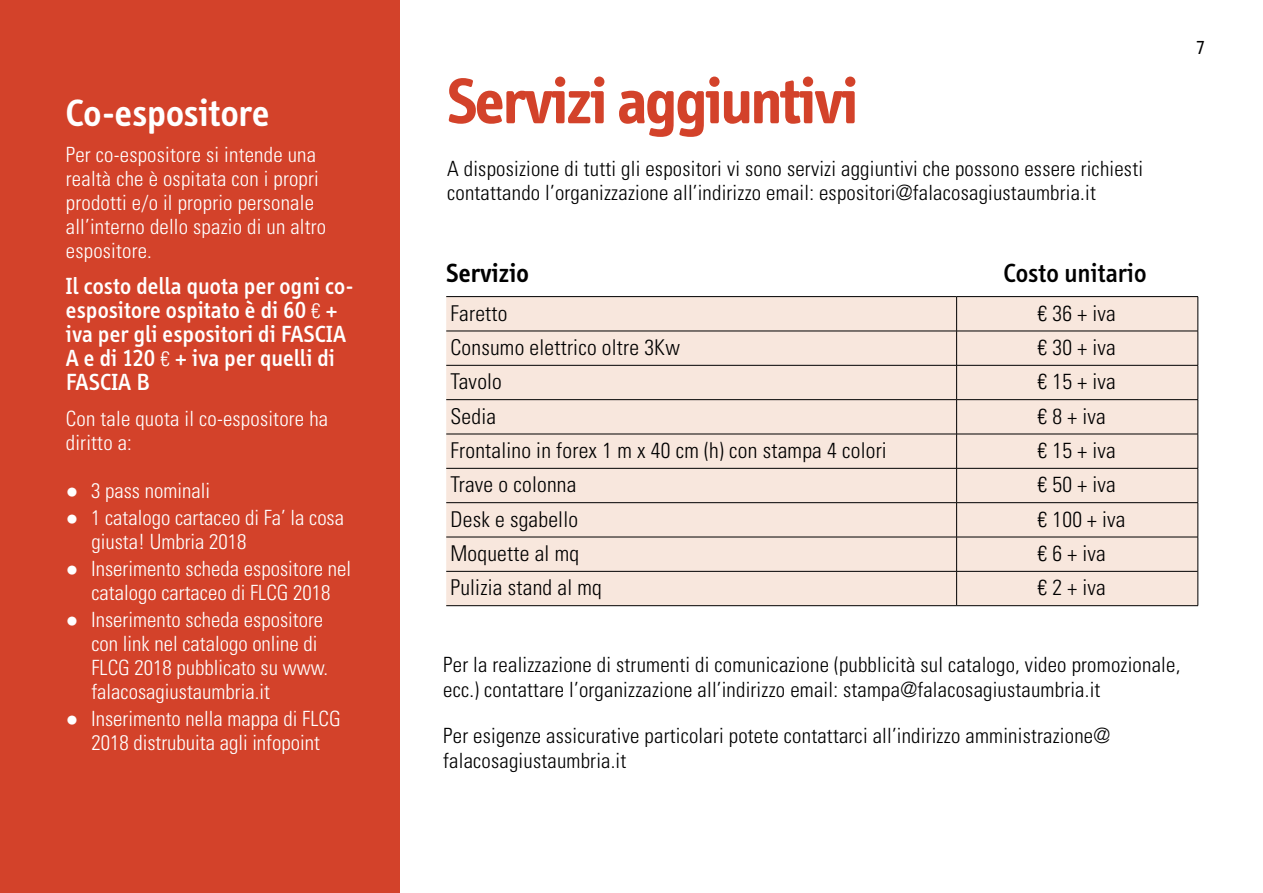
<style>
.page{position:relative;width:1263px;height:893px;background:#fff}
.page>*{position:absolute;margin:0;border:0;box-sizing:border-box;transform-origin:0 0}
.t1{font:700 66px "Info";letter-spacing:-.02em;color:#d3422a}
.t2{font:600 39px "Info";letter-spacing:.01em;color:#fff}
.t3{font:500 27px "Info";letter-spacing:.01em;color:#000}
.t4{font:600 27px "Info";letter-spacing:.01em;color:#000}
.t5{font:500 24px/24px "Info";letter-spacing:.01em;color:#fff}
.t6{font:300 condensed 21.75px "Univers LT Std";letter-spacing:.01em;color:#000}
.t7{font:300 condensed 21px/24px "Univers LT Std";color:#fff}
.t8{font:300 condensed 21px/25.2px "Univers LT Std";letter-spacing:.01em;color:#000}
.t9{font:19.5px "Info";color:#000}
.s1{font-family:"Univers LT Std";font-weight:300;font-stretch:condensed;font-size:21px}
.s2{font-family:"Andale Mono";font-weight:400;font-stretch:normal}
</style>
<div class="page">
<div style="left:0;top:0;width:400px;height:893px;background:#d3422a"></div>
<div style="left:446px;top:297px;width:751px;height:308px;background:#f8e7dd"></div>
<hr style="left:446px;top:296px;width:511px;height:1px;background:#000">
<hr style="left:957px;top:296px;width:241px;height:1px;background:#000">
<hr style="left:446px;top:571px;width:510px;height:1px;background:#000">
<hr style="left:446px;top:605px;width:510px;height:1px;background:#000">
<hr style="left:957px;top:571px;width:241px;height:1px;background:#000">
<hr style="left:956px;top:297px;width:1px;height:34px;background:#000">
<hr style="left:1197px;top:297px;width:1px;height:34px;background:#000">
<hr style="left:446px;top:331px;width:511px;height:1px;background:#000">
<hr style="left:957px;top:331px;width:241px;height:1px;background:#000">
<hr style="left:956px;top:331px;width:1px;height:34px;background:#000">
<hr style="left:1197px;top:331px;width:1px;height:34px;background:#000">
<hr style="left:446px;top:365px;width:511px;height:1px;background:#000">
<hr style="left:957px;top:365px;width:241px;height:1px;background:#000">
<hr style="left:956px;top:365px;width:1px;height:34px;background:#000">
<hr style="left:1197px;top:365px;width:1px;height:34px;background:#000">
<hr style="left:446px;top:399px;width:511px;height:1px;background:#000">
<hr style="left:957px;top:399px;width:241px;height:1px;background:#000">
<hr style="left:956px;top:400px;width:1px;height:34px;background:#000">
<hr style="left:1197px;top:400px;width:1px;height:34px;background:#000">
<hr style="left:446px;top:434px;width:511px;height:1px;background:#000">
<hr style="left:957px;top:434px;width:241px;height:1px;background:#000">
<hr style="left:956px;top:434px;width:1px;height:34px;background:#000">
<hr style="left:1197px;top:434px;width:1px;height:34px;background:#000">
<hr style="left:446px;top:468px;width:511px;height:1px;background:#000">
<hr style="left:957px;top:468px;width:241px;height:1px;background:#000">
<hr style="left:956px;top:468px;width:1px;height:34px;background:#000">
<hr style="left:1197px;top:468px;width:1px;height:34px;background:#000">
<hr style="left:446px;top:502px;width:511px;height:1px;background:#000">
<hr style="left:957px;top:502px;width:241px;height:1px;background:#000">
<hr style="left:956px;top:503px;width:1px;height:34px;background:#000">
<hr style="left:1197px;top:503px;width:1px;height:34px;background:#000">
<hr style="left:446px;top:537px;width:511px;height:1px;background:#000">
<hr style="left:957px;top:537px;width:241px;height:1px;background:#000">
<hr style="left:956px;top:537px;width:1px;height:34px;background:#000">
<hr style="left:1197px;top:537px;width:1px;height:34px;background:#000">
<hr style="left:956px;top:571px;width:1px;height:34px;background:#000">
<hr style="left:1197px;top:571px;width:1px;height:34px;background:#000">
<hr style="left:956px;top:605px;width:242px;height:1px;background:#000">
<h2 class="t2" style="left:66px;top:91px;width:205px">Co-espositore</h2>
<p class="t7" style="left:66px;top:143px;width:262px">Per co-espositore si intende una realtà che è ospitata con i propri prodotti e/o il proprio personale all’interno dello spazio di un altro espositore.</p>
<p class="t5" style="left:66px;top:274px;width:289px">Il costo della quota per ogni co&shy;espositore ospitato è di 60 <span class="s1">€</span> + iva per gli espositori di FASCIA<br>A e di 120 <span class="s1">€</span> + iva per quelli di<br>FASCIA B</p>
<p class="t7" style="left:66px;top:407px;width:264px">Con tale quota il co-espositore ha diritto a:</p>
<p class="t7" style="left:66px;top:479px;width:146px"><span class="s2">●</span> 3 pass nominali</p>
<p class="t7" style="left:91px;top:506px;width:254px;text-indent:-26px"><span class="s2">●</span> 1 catalogo cartaceo di Fa’ la cosa giusta! Umbria 2018</p>
<p class="t7" style="left:66px;top:557px;width:287px;text-align:center"><span class="s2">●</span> Inserimento scheda espositore nel catalogo cartaceo di FLCG 2018</p>
<p class="t7" style="left:91px;top:608px;width:238px;text-indent:-26px"><span class="s2">●</span> Inserimento scheda espositore con link nel catalogo online di<br>FLCG 2018 pubblicato su www. falacosagiustaumbria.it</p>
<p class="t7" style="left:66px;top:707px;width:276px;text-align:center"><span class="s2">●</span> Inserimento nella mappa di FLCG<br>2018 distrubuita agli infopoint</p>
<h1 class="t1" style="left:447px;top:64px;width:412px">Servizi aggiuntivi</h1>
<p class="t8" style="left:447px;top:156px;width:697px;line-height:24px">A disposizione di tutti gli espositori vi sono servizi aggiuntivi che possono essere richiesti contattando l’organizzazione all’indirizzo email: espositori@falacosagiustaumbria.it</p>
<p class="t9" style="left:1196px;top:37px;width:10px">7</p>
<p class="t4" style="left:446px;top:258px;width:84px">Servizio</p>
<p class="t3" style="left:1003px;top:258px;width:144px">Costo unitario</p>
<p class="t6" style="left:450px;top:300px;width:58px">Faretto</p>
<p class="t6" style="left:1037px;top:300px;width:80px">€ 36 + iva</p>
<p class="t6" style="left:450px;top:334px;width:231px">Consumo elettrico oltre 3Kw</p>
<p class="t6" style="left:1037px;top:334px;width:80px">€ 30 + iva</p>
<p class="t6" style="left:450px;top:368px;width:53px">Tavolo</p>
<p class="t6" style="left:1037px;top:368px;width:80px">€ 15 + iva</p>
<p class="t6" style="left:450px;top:403px;width:47px">Sedia</p>
<p class="t6" style="left:1037px;top:403px;width:70px">€ 8 + iva</p>
<p class="t6" style="left:450px;top:437px;width:438px">Frontalino in forex 1 m x 40 cm (h) con stampa 4 colori</p>
<p class="t6" style="left:1037px;top:437px;width:80px">€ 15 + iva</p>
<p class="t6" style="left:450px;top:471px;width:127px">Trave o colonna</p>
<p class="t6" style="left:1037px;top:471px;width:80px">€ 50 + iva</p>
<p class="t6" style="left:450px;top:506px;width:129px">Desk e sgabello</p>
<p class="t6" style="left:1037px;top:506px;width:90px">€ 100 + iva</p>
<p class="t6" style="left:450px;top:540px;width:130px">Moquette al mq</p>
<p class="t6" style="left:1037px;top:540px;width:70px">€ 6 + iva</p>
<p class="t6" style="left:450px;top:574px;width:153px">Pulizia stand al mq</p>
<p class="t6" style="left:1037px;top:574px;width:70px">€ 2 + iva</p>
<p class="t8" style="left:443px;top:652px;width:738px">Per la realizzazione di strumenti di comunicazione (pubblicità sul catalogo, video promozionale, ecc.) contattare l’organizzazione all’indirizzo email: stampa@falacosagiustaumbria.it</p>
<p class="t8" style="left:443px;top:723px;width:668px">Per esigenze assicurative particolari potete contattarci all’indirizzo amministrazione@ falacosagiustaumbria.it</p>
</div>
